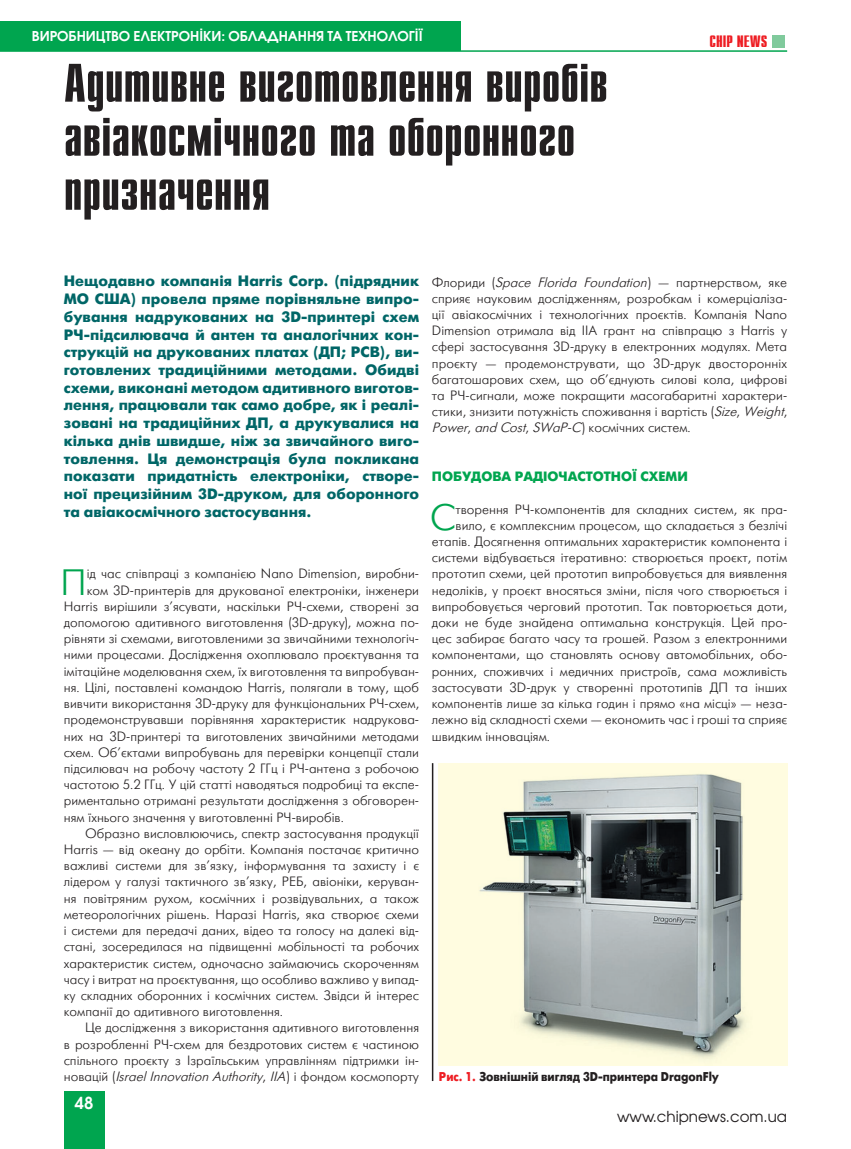
<style>
.page{position:relative;width:851px;height:1149px;background:#fff}
.page>*{position:absolute;margin:0;border:0;box-sizing:border-box;transform-origin:0 0}
.Stattja_Zagolovok{font:700 54px/54px "Compact C";color:#231f20}
.Osnovnoj_Bukviza{font:36.6px "Futuris Light C";color:#00a54f}
.t1{font:700 16.5px "Compact C";color:#ee1d23}
.t2{font:600 16.5px "Avant Garde Gothic C";color:#fff}
.Stattja_Vvedenie{font:700 15px/17.7px "Futuris C";letter-spacing:.005em;color:#006667;text-align:justify}
.t3{font:15px "Avant Garde Gothic C";color:#231f20}
.Osnovnoj_Bukviza-2{font:13.5px "Futuris Light C";color:#231f20}
.Osnovnoj{font:13.5px/16.2px "Futuris Light C";color:#231f20;text-align:justify}
.t4{font:600 13.5px "Avant Garde Gothic C";color:#fff}
.Razdel{font:700 13.5px "Futuris C";color:#00a54f}
.Ris_Textovka{font:700 12.75px "Futuris C";color:#231f20;scale:.9 1}
.s1{font-style:italic}
.s2{color:#ee1d23}
</style>
<div class="page">
<div style="left:0;top:21px;width:460px;height:30px;background:#00a54f"></div>
<div style="left:64px;top:1091px;width:40px;height:57px;background:#00a54f"></div>
<div style="left:772px;top:35px;width:12px;height:12px;background:#80ca9c"></div>
<hr style="left:0;top:50px;width:787px;height:2px;background:#00a54f">
<hr style="left:432px;top:763px;width:1px;height:317px;background:#231f20">
<img style="left:439px;top:763px;width:348px;height:302px">
<p class="t4" style="left:32px;top:28px;width:392px">ВИРОБНИЦТВО ЕЛЕКТРОНІКИ: ОБЛАДНАННЯ ТА ТЕХНОЛОГІЇ</p>
<p class="Stattja_Zagolovok" style="left:64px;top:58px;width:545px">Адитивне виготовлення виробів авіакосмічного та оборонного призначення</p>
<p class="t1" style="left:709px;top:33px;width:60px">CHIP NEWS</p>
<p class="Stattja_Vvedenie" style="left:64px;top:273px;width:357px">Нещодавно компанія Harris Corp. (підрядник МО США) провела пряме порівняльне випро&shy;бування надрукованих на 3D-принтері схем РЧ-підсилювача й антен та аналогічних кон&shy;струкцій на друкованих платах (ДП; PCB), ви&shy;готовлених традиційними методами. Обидві схеми, виконані методом адитивного виготов&shy;лення, працювали так само добре, як і реалі&shy;зовані на традиційних ДП, а друкувалися на кілька днів швидше, ніж за звичайного виго&shy;товлення. Ця демонстрація була покликана показати придатність електроніки, створе&shy;ної прецизійним 3D-друком, для оборонного та авіакосмічного застосування.</p>
<p class="Osnovnoj_Bukviza" style="left:61px;top:563px;width:28px">П</p>
<p class="Osnovnoj_Bukviza-2" style="left:87px;top:566px;width:334px">ід час співпраці з компанією Nano Dimension, виробни-</p>
<p class="Osnovnoj_Bukviza-2" style="left:87px;top:583px;width:334px">ком 3D-принтерів для друкованої електроніки, інженери</p>
<p class="Osnovnoj_Bukviza-2" style="left:64px;top:599px;width:357px">Harris вирішили з’ясувати, наскільки РЧ-схеми, створені за</p>
<p class="Osnovnoj_Bukviza-2" style="left:64px;top:615px;width:357px">допомогою адитивного виготовлення (3D-друку), можна по-</p>
<p class="Osnovnoj_Bukviza-2" style="left:64px;top:631px;width:357px">рівняти зі схемами, виготовленими за звичайними технологіч-</p>
<p class="Osnovnoj_Bukviza-2" style="left:64px;top:647px;width:357px">ними процесами. Дослідження охоплювало проєктування та</p>
<p class="Osnovnoj_Bukviza-2" style="left:64px;top:664px;width:357px">імітаційне моделювання схем, їх виготовлення та випробуван-</p>
<p class="Osnovnoj_Bukviza-2" style="left:64px;top:680px;width:357px">ня. Цілі, поставлені командою Harris, полягали в тому, щоб</p>
<p class="Osnovnoj_Bukviza-2" style="left:64px;top:696px;width:357px">вивчити використання 3D-друку для функціональних РЧ-схем,</p>
<p class="Osnovnoj_Bukviza-2" style="left:64px;top:712px;width:357px">продемонструвавши порівняння характеристик надрукова-</p>
<p class="Osnovnoj_Bukviza-2" style="left:64px;top:728px;width:357px">них на 3D-принтері та виготовлених звичайними методами</p>
<p class="Osnovnoj_Bukviza-2" style="left:64px;top:745px;width:357px">схем. Об’єктами випробувань для перевірки концепції стали</p>
<p class="Osnovnoj_Bukviza-2" style="left:64px;top:761px;width:357px">підсилювач на робочу частоту 2 ГГц і РЧ-антена з робочою</p>
<p class="Osnovnoj_Bukviza-2" style="left:64px;top:777px;width:357px">частотою 5.2 ГГц. У цій статті наводяться подробиці та експе-</p>
<p class="Osnovnoj_Bukviza-2" style="left:64px;top:793px;width:357px">риментально отримані результати дослідження з обговорен-</p>
<p class="Osnovnoj_Bukviza-2" style="left:64px;top:809px;width:281px">ням їхнього значення у виготовленні РЧ-виробів.</p>
<p class="Osnovnoj" style="left:64px;top:825px;width:357px;text-indent:21px">Образно висловлюючись, спектр застосування продукції Harris — від океану до орбіти. Компанія постачає критично важливі системи для зв’язку, інформування та захисту і є лідером у галузі тактичного зв’язку, РЕБ, авіоніки, керуван&shy;ня повітряним рухом, космічних і розвідувальних, а також метеорологічних рішень. Наразі Harris, яка створює схеми і системи для передачі даних, відео та голосу на далекі від&shy;стані, зосередилася на підвищенні мобільності та робочих характеристик систем, одночасно займаючись скороченням часу і витрат на проєктування, що особливо важливо у випад&shy;ку складних оборонних і космічних систем. Звідси й інтерес компанії до адитивного виготовлення.</p>
<p class="Osnovnoj" style="left:64px;top:1019px;width:357px;text-indent:21px">Це дослідження з використання адитивного виготовлення в розробленні РЧ-схем для бездротових систем є частиною спільного проєкту з Ізраїльським управлінням підтримки ін&shy;н о в а ц і й ( <span class="s1">IsraelInnovation Authority</span>, <span class="s1">IIA</span>) і ф о н д о м к о с м о п о р ту</p>
<p class="t2" style="left:75px;top:1092px;width:20px">48</p>
<p class="Osnovnoj" style="left:432px;top:274px;width:357px">Флориди (<span class="s1">Space Florida Foundation</span>) — партнерством, яке сприяє науковим дослідженням, розробкам і комерціаліза&shy;ції авіакосмічних і технологічних проєктів. Компанія Nano Dimension отримала від IIA грант на співпрацю з Harris у сфері застосування 3D-друку в електронних модулях. Мета проєкту — продемонструвати, що 3D-друк двосторонніх багатошарових схем, що об’єднують силові кола, цифрові та РЧ-сигнали, може покращити масогабаритні характери&shy;стики, знизити потужність споживання і вартість (<span class="s1">Size</span>, <span class="s1">Weight</span>, <span class="s1">Power</span>, <span class="s1">and Cost</span>, <span class="s1">SWaP-C</span>) ко см і ч н и х с и сте м .</p>
<p class="Razdel" style="left:432px;top:469px;width:257px">ПОБУДОВА РАДІОЧАСТОТНОЇ СХЕМИ</p>
<p class="Osnovnoj_Bukviza" style="left:430px;top:498px;width:27px">С</p>
<p class="Osnovnoj_Bukviza-2" style="left:455px;top:502px;width:333px">творення РЧ-компонентів для складних систем, як пра-</p>
<p class="Osnovnoj_Bukviza-2" style="left:455px;top:518px;width:333px">вило, є комплексним процесом, що складається з безлічі</p>
<p class="Osnovnoj_Bukviza-2" style="left:432px;top:534px;width:357px">етапів. Досягнення оптимальних характеристик компонента і</p>
<p class="Osnovnoj_Bukviza-2" style="left:432px;top:550px;width:357px">системи відбувається ітеративно: створюється проєкт, потім</p>
<p class="Osnovnoj_Bukviza-2" style="left:432px;top:566px;width:357px">прототип схеми, цей прототип випробовується для виявлення</p>
<p class="Osnovnoj_Bukviza-2" style="left:432px;top:583px;width:357px">недоліків, у проєкт вносяться зміни, після чого створюється і</p>
<p class="Osnovnoj_Bukviza-2" style="left:432px;top:599px;width:357px">випробовується черговий прототип. Так повторюється доти,</p>
<p class="Osnovnoj_Bukviza-2" style="left:432px;top:615px;width:357px">доки не буде знайдена оптимальна конструкція. Цей про-</p>
<p class="Osnovnoj_Bukviza-2" style="left:432px;top:631px;width:357px">цес забирає багато часу та грошей. Разом з електронними</p>
<p class="Osnovnoj_Bukviza-2" style="left:432px;top:647px;width:357px">компонентами, що становлять основу автомобільних, обо-</p>
<p class="Osnovnoj_Bukviza-2" style="left:432px;top:664px;width:357px">ронних, споживчих і медичних пристроїв, сама можливість</p>
<p class="Osnovnoj_Bukviza-2" style="left:432px;top:680px;width:357px">застосувати 3D-друк у створенні прототипів ДП та інших</p>
<p class="Osnovnoj_Bukviza-2" style="left:432px;top:696px;width:357px">компонентів лише за кілька годин і прямо «на місці» — неза-</p>
<p class="Osnovnoj_Bukviza-2" style="left:432px;top:712px;width:357px">лежно від складності схеми — економить час і гроші та сприяє</p>
<p class="Osnovnoj_Bukviza-2" style="left:432px;top:728px;width:120px">швидким інноваціям.</p>
<p class="Ris_Textovka" style="left:439px;top:1068px;width:312px"><span class="s2">Рис. 1.</span> Зовнішній вигляд 3D-принтера DragonFly</p>
<p class="t3" style="left:617px;top:1106px;width:171px">www.chipnews.com.ua</p>
</div>
